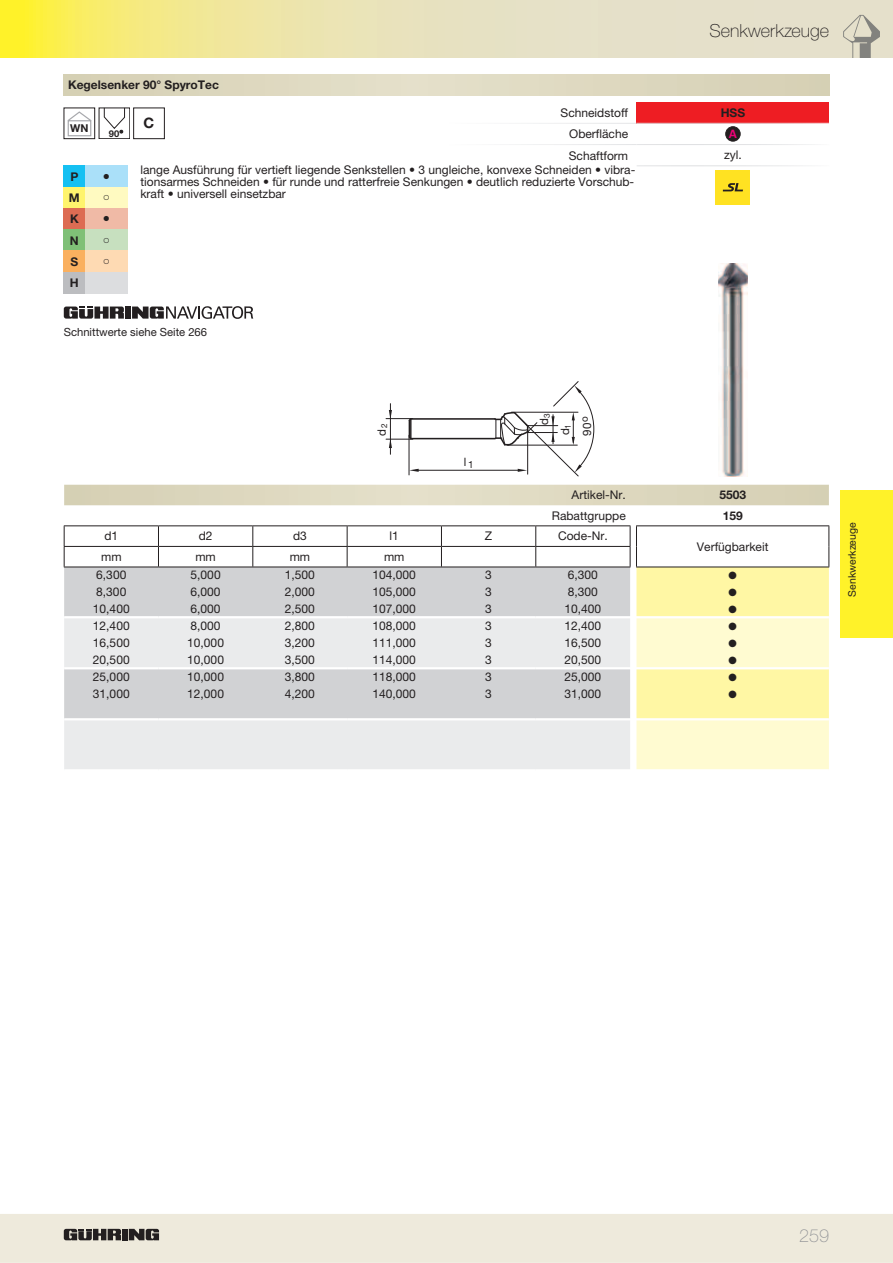
<style>
.page{position:relative;width:893px;height:1263px;background:#fff}
.page>*{position:absolute;margin:0;border:0;box-sizing:border-box;transform-origin:0 0}
.t1{font:100 18px "Helvetica Neue LTW1 G";color:#231f20}
.t2{font:100 18px "Helvetica Neue LTW1 G";color:#929497}
.t3{font:700 14.4px "Helvetica Neue LTW1 G";color:#231f20}
.t4{font:12px/12px "Helvetica Neue LTW1 G";color:#231f20}
.t5{font:700 12px/21.3px "Helvetica Neue LTW1 G";color:#231f20;text-align:justify}
.t6{font:11.55px/22.2px "Helvetica Neue LTW1 G";color:#231f20}
.t7{font:700 11.4px "Univers LT";color:#ed0277}
.t8{font:11.25px "Helvetica Neue LTW1 G";color:#231f20}
.t9{font:700 10.8px "Helvetica Neue LTW1 G";color:#231f20}
.t10{font:10.5px "Helvetica Neue LTW1 G";color:#231f20}
.t11{font:700 9.3px "Helvetica Neue LTW1 G";color:#231f20}
.s1{font-weight:900}
</style>
<div class="page">
<svg style="left:0;top:0;width:893px;height:58px;background:#ebe4aa"></svg>
<svg style="left:843px;top:15px;width:36px;height:42px;background:#c6c2b2"></svg>
<div style="left:0;top:1214px;width:893px;height:49px;background:#eeeadc"></div>
<svg style="left:64px;top:485px;width:765px;height:20px;background:#ddd7be"></svg>
<div style="left:64px;top:568px;width:566px;height:48px;background:#d1d2d4"></div>
<svg style="left:64px;top:618px;width:566px;height:151px;background:#e1e2e4"></svg>
<hr style="left:636px;top:525px;width:193px;height:1px;background:#231f20">
<hr style="left:64px;top:667px;width:94px;height:2px;background:#fff">
<hr style="left:158px;top:667px;width:189px;height:2px;background:#fff">
<hr style="left:347px;top:667px;width:189px;height:2px;background:#fff">
<hr style="left:536px;top:667px;width:293px;height:2px;background:#fff">
<hr style="left:64px;top:718px;width:94px;height:2px;background:#fff">
<hr style="left:158px;top:718px;width:189px;height:2px;background:#fff">
<hr style="left:347px;top:718px;width:189px;height:2px;background:#fff">
<hr style="left:536px;top:718px;width:293px;height:2px;background:#fff">
<hr style="left:64px;top:525px;width:94px;height:1px;background:#231f20">
<hr style="left:158px;top:525px;width:95px;height:1px;background:#231f20">
<hr style="left:253px;top:525px;width:94px;height:1px;background:#231f20">
<hr style="left:347px;top:525px;width:94px;height:1px;background:#231f20">
<hr style="left:441px;top:525px;width:95px;height:1px;background:#231f20">
<hr style="left:536px;top:525px;width:94px;height:1px;background:#231f20">
<hr style="left:64px;top:546px;width:94px;height:1px;background:#231f20">
<svg style="left:64px;top:526px;width:1px;height:41px"></svg>
<hr style="left:158px;top:546px;width:95px;height:1px;background:#231f20">
<svg style="left:158px;top:526px;width:1px;height:41px"></svg>
<hr style="left:253px;top:546px;width:94px;height:1px;background:#231f20">
<svg style="left:252px;top:526px;width:1px;height:41px"></svg>
<hr style="left:347px;top:546px;width:94px;height:1px;background:#231f20">
<svg style="left:347px;top:526px;width:1px;height:41px"></svg>
<hr style="left:441px;top:546px;width:95px;height:1px;background:#231f20">
<svg style="left:441px;top:526px;width:1px;height:41px"></svg>
<hr style="left:536px;top:546px;width:94px;height:1px;background:#231f20">
<svg style="left:535px;top:526px;width:1px;height:41px"></svg>
<hr style="left:64px;top:567px;width:94px;height:1px;background:#231f20">
<hr style="left:158px;top:567px;width:189px;height:1px;background:#231f20">
<hr style="left:347px;top:567px;width:189px;height:1px;background:#231f20">
<hr style="left:536px;top:567px;width:94px;height:1px;background:#231f20">
<div style="left:64px;top:74px;width:765px;height:22px;background:#ddd7be"></div>
<div style="left:637px;top:102px;width:192px;height:21px;background:#ee1d23"></div>
<div style="left:64px;top:166px;width:21px;height:21px;background:#15c0f2"></div>
<div style="left:85px;top:166px;width:43px;height:21px;background:#aae0f9"></div>
<div style="left:64px;top:187px;width:21px;height:21px;background:#fff46d"></div>
<div style="left:85px;top:187px;width:43px;height:21px;background:#fffac1"></div>
<div style="left:64px;top:208px;width:21px;height:22px;background:#dd6c53"></div>
<div style="left:85px;top:208px;width:43px;height:22px;background:#f0baa6"></div>
<div style="left:64px;top:230px;width:21px;height:21px;background:#7fc077"></div>
<div style="left:85px;top:230px;width:43px;height:21px;background:#c7e0bf"></div>
<div style="left:64px;top:251px;width:21px;height:21px;background:#fab05f"></div>
<div style="left:85px;top:251px;width:43px;height:21px;background:#fedab3"></div>
<div style="left:64px;top:272px;width:21px;height:21px;background:#bcbdc0"></div>
<div style="left:85px;top:272px;width:43px;height:21px;background:#dcdddf"></div>
<div style="left:64px;top:108px;width:31px;height:31px;border:1px solid #231f20"></div>
<svg style="left:67px;top:111px;width:25px;height:26px"></svg>
<svg style="left:104px;top:107px;width:21px;height:26px"></svg>
<div style="left:99px;top:108px;width:31px;height:31px;border:1px solid #231f20"></div>
<div style="left:133px;top:108px;width:32px;height:31px;border:1px solid #231f20"></div>
<div style="left:726px;top:127px;width:14px;height:14px;background:#231f20;border-radius:50%"></div>
<div style="left:725px;top:126px;width:15px;height:15px;border:1px solid #231f20;border-radius:50%"></div>
<div style="left:715px;top:170px;width:35px;height:35px;background:#ffe222"></div>
<svg style="left:723px;top:183px;width:20px;height:8px"></svg>
<img style="left:718px;top:264px;width:30px;height:212px">
<div style="left:125px;top:307px;width:6px;height:12px;background:#231f20"></div>
<svg style="left:64px;top:307px;width:60px;height:12px"></svg>
<svg style="left:132px;top:306px;width:121px;height:13px"></svg>
<svg style="left:386px;top:381px;width:208px;height:96px"></svg>
<div style="left:840px;top:490px;width:53px;height:147px;background:#fff229"></div>
<svg style="left:630px;top:526px;width:199px;height:244px"></svg>
<p class="t5" style="left:68px;top:75px;width:153px">Kegelsenker 90° SpyroTec</p>
<p class="t9" style="left:70px;top:124px;width:20px">WN</p>
<p class="t11" style="left:109px;top:130px;width:16px">90<span class="s1">°</span></p>
<p class="t3" style="left:144px;top:118px;width:12px">C</p>
<h1 class="t1" style="left:709px;top:24px;width:121px">Senkwerkzeuge</h1>
<p class="t4" style="left:560px;top:107px;width:69px">Schneidstoff</p>
<p class="t5" style="left:721px;top:103px;width:26px">HSS</p>
<p class="t4" style="left:569px;top:129px;width:60px">Oberfläche</p>
<p class="t7" style="left:729px;top:130px;width:10px">A</p>
<p class="t4" style="left:569px;top:150px;width:61px">Schaftform</p>
<p class="t4" style="left:724px;top:150px;width:19px">zyl.</p>
<p class="t5" style="left:70px;top:167px;width:10px">P</p>
<p class="t4" style="left:140px;top:165px;width:496px">lange Ausführung für vertieft liegende Senkstellen • 3 ungleiche, konvexe Schneiden • vibra&shy;tionsarmes Schneiden • für runde und ratterfreie Senkungen • deutlich reduzierte Vorschub-</p>
<p class="t5" style="left:69px;top:188px;width:12px">M</p>
<p class="t4" style="left:140px;top:189px;width:147px">kraft • universell einsetzbar</p>
<p class="t5" style="left:70px;top:209px;width:10px">K N S H</p>
<p class="t8" style="left:64px;top:328px;width:145px">Schnittwerte siehe Seite 266</p>
<p class="t6" style="left:534px;top:425px;width:13px;rotate:-90deg">d<sub>3</sub></p>
<p class="t6" style="left:371px;top:436px;width:14px;rotate:-90deg">d<sub>2</sub></p>
<p class="t6" style="left:555px;top:436px;width:21px;rotate:-90deg">d<sub>1<br></sub>90<sup>o</sup></p>
<p class="t6" style="left:464px;top:452px;width:11px">l<sub>1</sub></p>
<p class="t4" style="left:572px;top:490px;width:56px">Artikel-Nr.</p>
<p class="t5" style="left:719px;top:485px;width:28px">5503</p>
<p class="t4" style="left:552px;top:510px;width:76px">Rabattgruppe</p>
<p class="t5" style="left:723px;top:506px;width:22px">159</p>
<p class="t4" style="left:104px;top:531px;width:15px">d1</p>
<p class="t4" style="left:199px;top:531px;width:15px">d2</p>
<p class="t4" style="left:293px;top:531px;width:15px">d3</p>
<p class="t4" style="left:390px;top:531px;width:11px">l1</p>
<p class="t4" style="left:485px;top:531px;width:9px">Z</p>
<p class="t4" style="left:558px;top:531px;width:51px">Code-Nr.</p>
<p class="t4" style="left:101px;top:552px;width:22px">mm</p>
<p class="t4" style="left:195px;top:552px;width:22px">mm</p>
<p class="t4" style="left:290px;top:552px;width:22px">mm</p>
<p class="t4" style="left:384px;top:552px;width:22px">mm</p>
<p class="t4" style="left:96px;top:570px;width:32px">6,300</p>
<p class="t4" style="left:191px;top:570px;width:32px">5,000</p>
<p class="t4" style="left:285px;top:570px;width:32px">1,500</p>
<p class="t4" style="left:373px;top:570px;width:45px">104,000</p>
<p class="t4" style="left:485px;top:570px;width:8px">3</p>
<p class="t4" style="left:568px;top:570px;width:32px">6,300</p>
<p class="t4" style="left:96px;top:587px;width:32px">8,300</p>
<p class="t4" style="left:191px;top:587px;width:32px">6,000</p>
<p class="t4" style="left:285px;top:587px;width:32px">2,000</p>
<p class="t4" style="left:373px;top:587px;width:45px">105,000</p>
<p class="t4" style="left:485px;top:587px;width:8px">3</p>
<p class="t4" style="left:568px;top:587px;width:32px">8,300</p>
<p class="t4" style="left:93px;top:604px;width:38px">10,400</p>
<p class="t4" style="left:191px;top:604px;width:32px">6,000</p>
<p class="t4" style="left:285px;top:604px;width:32px">2,500</p>
<p class="t4" style="left:373px;top:604px;width:45px">107,000</p>
<p class="t4" style="left:485px;top:604px;width:8px">3</p>
<p class="t4" style="left:565px;top:604px;width:38px">10,400</p>
<p class="t4" style="left:93px;top:621px;width:38px">12,400</p>
<p class="t4" style="left:191px;top:621px;width:32px">8,000</p>
<p class="t4" style="left:285px;top:621px;width:32px">2,800</p>
<p class="t4" style="left:373px;top:621px;width:45px">108,000</p>
<p class="t4" style="left:485px;top:621px;width:8px">3</p>
<p class="t4" style="left:565px;top:621px;width:38px">12,400</p>
<p class="t4" style="left:93px;top:638px;width:38px">16,500</p>
<p class="t4" style="left:187px;top:638px;width:38px">10,000</p>
<p class="t4" style="left:285px;top:638px;width:32px">3,200</p>
<p class="t4" style="left:373px;top:638px;width:45px">111,000</p>
<p class="t4" style="left:485px;top:638px;width:8px">3</p>
<p class="t4" style="left:565px;top:638px;width:38px">16,500</p>
<p class="t4" style="left:93px;top:655px;width:38px">20,500</p>
<p class="t4" style="left:187px;top:655px;width:38px">10,000</p>
<p class="t4" style="left:285px;top:655px;width:32px">3,500</p>
<p class="t4" style="left:373px;top:655px;width:45px">114,000</p>
<p class="t4" style="left:485px;top:655px;width:8px">3</p>
<p class="t4" style="left:565px;top:655px;width:38px">20,500</p>
<p class="t4" style="left:93px;top:672px;width:38px">25,000</p>
<p class="t4" style="left:187px;top:672px;width:38px">10,000</p>
<p class="t4" style="left:285px;top:672px;width:32px">3,800</p>
<p class="t4" style="left:373px;top:672px;width:45px">118,000</p>
<p class="t4" style="left:485px;top:672px;width:8px">3</p>
<p class="t4" style="left:565px;top:672px;width:38px">25,000</p>
<p class="t4" style="left:93px;top:689px;width:38px">31,000</p>
<p class="t4" style="left:187px;top:689px;width:38px">12,000</p>
<p class="t4" style="left:285px;top:689px;width:32px">4,200</p>
<p class="t4" style="left:373px;top:689px;width:45px">140,000</p>
<p class="t4" style="left:485px;top:689px;width:8px">3</p>
<p class="t4" style="left:565px;top:689px;width:38px">31,000</p>
<p class="t4" style="left:697px;top:541px;width:73px">Verfügbarkeit</p>
<p class="t10" style="left:848px;top:597px;width:76px;rotate:-90deg">Senkwerkzeuge</p>
<h1 class="t2" style="left:799px;top:1229px;width:32px">259</h1>
</div>
